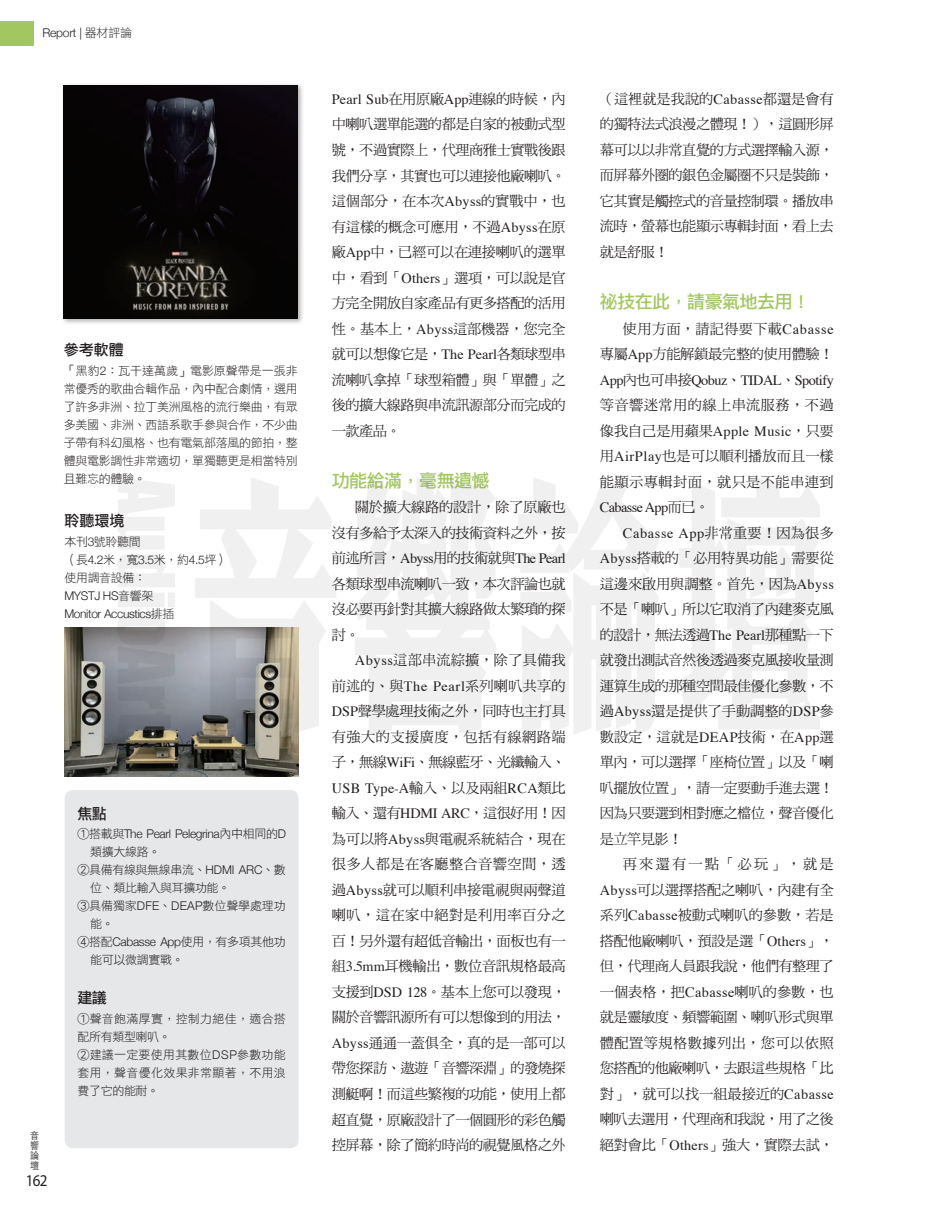
<style>
.page{position:relative;width:936px;height:1212px;background:#fff}
.page>*{position:absolute;margin:0;border:0;box-sizing:border-box;transform-origin:0 0}
.t1{font:18px "DF Li Hei Std W5";letter-spacing:-.03em;color:#a3c760}
.t2{font:16.5px "Myriad Pro";color:#231f20;scale:.91 1}
.t3{font:15px "DF Li Hei Std W5";color:#231f20}
.t4{font:14.25px/25.5px "DF Ming Std W5";letter-spacing:-.035em;color:#231f20;text-align:justify}
.t5{font:14.25px "Times";letter-spacing:-.035em;color:#231f20}
.t6{font:14.25px/25.5px "Times";letter-spacing:.005em;color:#231f20}
.t7{font:14.25px "Times";letter-spacing:.01em;color:#231f20}
.t8{font:14.25px "Times";letter-spacing:.025em;color:#231f20}
.t9{font:12px/18px "DF Li Hei Std W3";letter-spacing:-.025em;color:#231f20;text-align:justify}
.t10{font:12px/18px "DF Li Hei Std W3";letter-spacing:.02em;color:#231f20}
.t11{font:300 12px/18px "Helvetica Neue";letter-spacing:-.03em;color:#231f20}
.t12{font:300 9.9px/10.2px "ST Heiti TC";color:#231f20;text-align:justify;scale:.91 1}
.s1{font-family:"DF Li Hei Std W3";font-weight:400}
.s2{font-family:"Helvetica Neue";font-weight:300}
.s3{font-family:"DF Ming Std W5"}
.s4{font-family:"Times"}
</style>
<div class="page">
<div style="left:65px;top:790px;width:233px;height:358px;background:#e6e7e9;border-radius:9px"></div>
<div style="left:61px;top:82px;width:243px;height:243px;background:#231f20;opacity:.35"></div>
<img style="left:64px;top:85px;width:234px;height:233px">
<img style="left:64px;top:628px;width:234px;height:148px">
<div style="left:0;top:21px;width:33px;height:24px;background:#a3c760"></div>
<img style="left:117px;top:478px;width:702px;height:256px">
<p class="t11" style="left:43px;top:23px;width:91px">Report | <span class="s1">器材評論</span></p>
<p class="t3" style="left:64px;top:342px;width:61px">參考軟體</p>
<p class="t9" style="left:64px;top:361px;width:235px">「黑豹<span class="s2">2</span>：瓦干達萬歲」電影原聲帶是一張非常優秀的歌曲合輯作品，內中配合劇情，選用了許多非洲、拉丁美洲風格的流行樂曲，有眾多美國、非洲、西語系歌手參與合作，不少曲子帶有科幻風格、也有電氣部落風的節拍，整體與電影調性非常適切，單獨聽更是相當特別且難忘的體驗。</p>
<p class="t3" style="left:64px;top:512px;width:61px">聆聽環境</p>
<p class="t9" style="left:64px;top:532px;width:165px;text-align:left">本刊<span class="s2">3</span>號聆聽間<br>（長<span class="s2">4.2</span>米，寬<span class="s2">3.5</span>米，約<span class="s2">4.5</span>坪）使用調音設備：</p>
<p class="t11" style="left:64px;top:585px;width:112px">MYSTJ HS<span class="s1">音響架<br></span>Monitor Accustics<span class="s1">排插</span></p>
<p class="t12" style="left:30px;top:1129px;width:11px">音響論壇</p>
<p class="t2" style="left:26px;top:1170px;width:25px">162</p>
<p class="t3" style="left:77px;top:805px;width:31px">焦點</p>
<p class="t11" style="left:77px;top:824px;width:210px"><span class="s1">①搭載與</span>The Pearl Pelegrina<span class="s1">內中相同的</span>D</p>
<p class="t9" style="left:90px;top:843px;width:72px">類擴大線路。</p>
<p class="t9" style="left:77px;top:861px;width:210px">②具備有線與無線串流、<span class="s2">HDMI ARC</span>、數</p>
<p class="t9" style="left:90px;top:879px;width:142px">位、類比輸入與耳擴功能。</p>
<p class="t9" style="left:77px;top:897px;width:210px">③具備獨家<span class="s2">DFE</span>、<span class="s2">DEAP</span>數位聲學處理功</p>
<p class="t9" style="left:90px;top:915px;width:25px">能。</p>
<p class="t9" style="left:77px;top:933px;width:210px">④搭配<span class="s2">Cabasse App</span>使用，有多項其他功</p>
<p class="t9" style="left:90px;top:951px;width:95px">能可以微調實戰。</p>
<p class="t3" style="left:77px;top:989px;width:31px">建議</p>
<p class="t10" style="left:77px;top:1009px;width:210px">①聲音飽滿厚實，控制力絕佳，適合搭配所有類型喇叭。<br>②建議一定要使用其數位<span class="s2">DSP</span>參數功能套用，聲音優化效果非常顯著，不用浪費了它的能耐。</p>
<p class="t7" style="left:332px;top:86px;width:235px">Pearl Sub<span class="s3">在用原廠</span>App<span class="s3">連線的時候，內</span></p>
<p class="t4" style="left:332px;top:111px;width:235px">中喇叭選單能選的都是自家的被動式型號，不過實際上，代理商雅士實戰後跟我們分享，其實也可以連接他廠喇叭。這個部分，在本次<span class="s4">Abyss</span>的實戰中，也有這樣的概念可應用，不過<span class="s4">Abyss</span>在原廠<span class="s4">App</span>中，已經可以在連接喇叭的選單中，看到「<span class="s4">Others</span>」選項，可以說是官方完全開放自家產品有更多搭配的活用性。基本上，<span class="s4">Abyss</span>這部機器，您完全就可以想像它是，<span class="s4">The Pearl</span>各類球型串流喇叭拿掉「球型箱體」與「單體」之後的擴大線路與串流訊源部分而完成的一款產品。</p>
<p class="t1" style="left:332px;top:470px;width:159px">功能給滿，毫無遺憾</p>
<p class="t4" style="left:332px;top:494px;width:235px;text-align:right">關於擴大線路的設計，除了原廠也<br>沒有多給予太深入的技術資料之外，按</p>
<p class="t5" style="left:332px;top:545px;width:235px"><span class="s3">前述所言，</span>Abyss<span class="s3">用的技術就與</span>The Pearl</p>
<p class="t4" style="left:332px;top:571px;width:235px">各類球型串流喇叭一致，本次評論也就沒必要再針對其擴大線路做太繁瑣的探討。</p>
<p class="t4" style="left:332px;top:647px;width:235px;text-indent:23px"><span class="s4">Abyss</span>這部串流綜擴，除了具備我前述的、與<span class="s4">The Pearl</span>系列喇叭共享的<span class="s4">DSP</span>聲學處理技術之外，同時也主打具有強大的支援廣度，包括有線網路端子，無線<span class="s4">WiFi</span>、無線藍牙、光纖輸入、</p>
<p class="t8" style="left:332px;top:775px;width:235px">USB Type-A<span class="s3">輸入、以及兩組</span>RCA<span class="s3">類比</span></p>
<p class="t4" style="left:332px;top:800px;width:235px">輸入、還有<span class="s4">HDMI ARC</span>，這很好用！因為可以將<span class="s4">Abyss</span>與電視系統結合，現在很多人都是在客廳整合音響空間，透過<span class="s4">Abyss</span>就可以順利串接電視與兩聲道喇叭，這在家中絕對是利用率百分之百！另外還有超低音輸出，面板也有一組<span class="s4">3.5mm</span>耳機輸出，數位音訊規格最高支援到<span class="s4">DSD 128</span>。基本上您可以發現，關於音響訊源所有可以想像到的用法，<span class="s4">Abyss</span>通通一蓋俱全，真的是一部可以帶您探訪、遨遊「音響深淵」的發燒探測艇啊！而這些繁複的功能，使用上都超直覺，原廠設計了一個圓形的彩色觸控屏幕，除了簡約時尚的視覺風格之外</p>
<p class="t4" style="left:600px;top:86px;width:235px">（這裡就是我說的<span class="s4">Cabasse</span>都還是會有的獨特法式浪漫之體現！），這圓形屏幕可以以非常直覺的方式選擇輸入源，而屏幕外圈的銀色金屬圈不只是裝飾，它其實是觸控式的音量控制環。播放串流時，螢幕也能顯示專輯封面，看上去就是舒服！</p>
<p class="t1" style="left:600px;top:292px;width:212px">祕技在此，請豪氣地去用！</p>
<p class="t4" style="left:600px;top:315px;width:235px;text-align:right">使用方面，請記得要下載<span class="s4">Cabasse<br></span>專屬<span class="s4">App</span>方能解鎖最完整的使用體驗！</p>
<p class="t5" style="left:600px;top:366px;width:235px">App<span class="s3">內也可串接</span>Qobuz<span class="s3">、</span>TIDAL<span class="s3">、</span>Spotify</p>
<p class="t4" style="left:600px;top:392px;width:235px">等音響迷常用的線上串流服務，不過像我自己是用蘋果<span class="s4">Apple Music</span>，只要用<span class="s4">AirPlay</span>也是可以順利播放而且一樣能顯示專輯封面，就只是不能串連到</p>
<p class="t6" style="left:622px;top:493px;width:212px;text-indent:-23px">Cabasse App<span class="s3">而已。<br></span>Cabasse App<span class="s3">非常重要！因為很多</span></p>
<p class="t4" style="left:600px;top:545px;width:235px"><span class="s4">Abyss</span>搭載的「必用特異功能」需要從這邊來啟用與調整。首先，因為<span class="s4">Abyss</span>不是「喇叭」所以它取消了內建麥克風的設計，無法透過<span class="s4">The Pearl</span>那種點一下就發出測試音然後透過麥克風接收量測運算生成的那種空間最佳優化參數，不過<span class="s4">Abyss</span>還是提供了手動調整的<span class="s4">DSP</span>參數設定，這就是<span class="s4">DEAP</span>技術，在<span class="s4">App</span>選單內，可以選擇「座椅位置」以及「喇叭擺放位置」，請一定要動手進去選！因為只要選到相對應之檔位，聲音優化是立竿見影！</p>
<p class="t4" style="left:600px;top:851px;width:235px;text-indent:23px">再來還有一點「必玩」，就是<span class="s4">Abyss</span>可以選擇搭配之喇叭，內建有全系列<span class="s4">Cabasse</span>被動式喇叭的參數，若是搭配他廠喇叭，預設是選「<span class="s4">Others</span>」，但，代理商人員跟我說，他們有整理了一個表格，把<span class="s4">Cabasse</span>喇叭的參數，也就是靈敏度、頻響範圍、喇叭形式與單體配置等規格數據列出，您可以依照您搭配的他廠喇叭，去跟這些規格「比對」，就可以找一組最接近的<span class="s4">Cabasse</span>喇叭去選用，代理商和我說，用了之後絕對會比「<span class="s4">Others</span>」強大，實際去試，</p>
</div>
